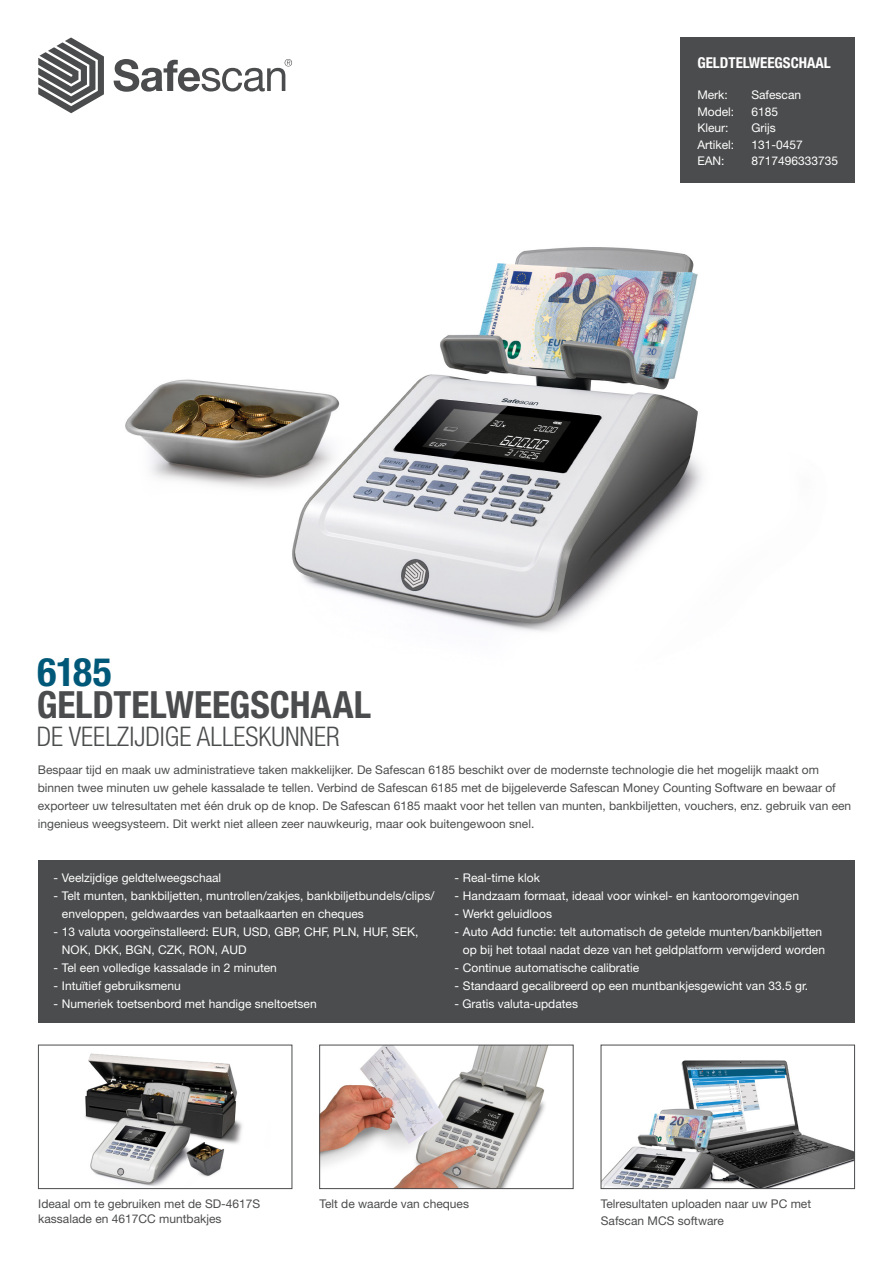
<style>
.page{position:relative;width:893px;height:1263px;background:#fff}
.page>*{position:absolute;margin:0;border:0;box-sizing:border-box;transform-origin:0 0}
.t1{font:700 condensed 39.45px "Helvetica Neue LT Std";color:#005879}
.t2{font:700 condensed 37.5px "Helvetica Neue LT Std";letter-spacing:-.005em;color:#4b4c4d}
.t3{font:300 condensed 27px "Helvetica Neue LT Std";color:#4b4c4d}
.t4{font:700 condensed 15px "Helvetica Neue LT Std";color:#fff}
.Tabel{font:12px/18px "Helvetica Neue LT Std";color:#fff}
.Platte_tekst{font:12px/18px "Helvetica Neue LT Std";color:#4b4c4d}
</style>
<div class="page">
<div style="left:680px;top:37px;width:175px;height:146px;background:#4b4c4d"></div>
<svg style="left:38px;top:37px;width:66px;height:76px"></svg>
<svg style="left:114px;top:59px;width:178px;height:33px"></svg>
<div style="left:38px;top:860px;width:817px;height:163px;background:#4b4c4d"></div>
<img style="left:125px;top:247px;width:577px;height:384px">
<img style="left:321px;top:1047px;width:227px;height:140px">
<div style="left:319px;top:1045px;width:254px;height:144px;border:1px solid #4b4c4d"></div>
<img style="left:85px;top:1053px;width:157px;height:133px">
<div style="left:38px;top:1045px;width:254px;height:144px;border:1px solid #4b4c4d"></div>
<img style="left:603px;top:1060px;width:250px;height:127px">
<div style="left:601px;top:1045px;width:254px;height:144px;border:1px solid #4b4c4d"></div>
<p class="t1" style="left:38px;top:648px;width:76px">6185</p>
<p class="t2" style="left:37px;top:682px;width:336px">GELDTELWEEGSCHAAL</p>
<p class="t3" style="left:37px;top:721px;width:304px">DE VEELZIJDIGE ALLESKUNNER</p>
<p class="t4" style="left:697px;top:53px;width:135px">GELDTELWEEGSCHAAL</p>
<p class="Tabel" style="left:697px;top:86px;width:32px">Merk:</p>
<p class="Tabel" style="left:751px;top:86px;width:51px">Safescan</p>
<p class="Tabel" style="left:697px;top:102px;width:38px">Model:</p>
<p class="Tabel" style="left:751px;top:102px;width:28px">6185</p>
<p class="Tabel" style="left:697px;top:119px;width:33px">Kleur:</p>
<p class="Tabel" style="left:751px;top:119px;width:26px">Grijs</p>
<p class="Tabel" style="left:697px;top:135px;width:38px">Artikel:</p>
<p class="Tabel" style="left:751px;top:135px;width:53px">131-0457</p>
<p class="Tabel" style="left:697px;top:152px;width:29px">EAN:</p>
<p class="Tabel" style="left:751px;top:152px;width:88px">8717496333735</p>
<p class="Platte_tekst" style="left:38px;top:761px;width:815px">Bespaar tijd en maak uw administratieve taken makkelijker. De Safescan 6185 beschikt over de modernste technologie die het mogelijk maakt om binnen twee minuten uw gehele kassalade te tellen. Verbind de Safescan 6185 met de bijgeleverde Safescan Money Counting Software en bewaar of exporteer uw telresultaten met één druk op de knop. De Safescan 6185 maakt voor het tellen van munten, bankbiljetten, vouchers, enz. gebruik van een ingenieus weegsysteem. Dit werkt niet alleen zeer nauwkeurig, maar ook buitengewoon snel.</p>
<p class="Tabel" style="left:53px;top:869px;width:169px">- Veelzijdige geldtelweegschaal</p>
<p class="Tabel" style="left:62px;top:887px;width:374px;text-indent:-9px">- Telt munten, bankbiljetten, muntrollen/zakjes, bankbiljetbundels/clips/ enveloppen, geldwaardes van betaalkaarten en cheques</p>
<p class="Tabel" style="left:62px;top:923px;width:358px;text-indent:-9px">- 13 valuta voorgeïnstalleerd: EUR, USD, GBP, CHF, PLN, HUF, SEK,<br>NOK, DKK, BGN, CZK, RON, AUD</p>
<p class="Tabel" style="left:53px;top:959px;width:225px">- Tel een volledige kassalade in 2 minuten</p>
<p class="Tabel" style="left:53px;top:977px;width:129px">- Intuïtief gebruiksmenu</p>
<p class="Tabel" style="left:53px;top:995px;width:265px">- Numeriek toetsenbord met handige sneltoetsen</p>
<p class="Tabel" style="left:454px;top:869px;width:87px">- Real-time klok</p>
<p class="Tabel" style="left:454px;top:887px;width:346px">- Handzaam formaat, ideaal voor winkel- en kantooromgevingen</p>
<p class="Tabel" style="left:454px;top:905px;width:99px">- Werkt geluidloos</p>
<p class="Tabel" style="left:454px;top:923px;width:372px;text-align:right">- Auto Add functie: telt automatisch de getelde munten/bankbiljetten op bij het totaal nadat deze van het geldplatform verwijderd worden</p>
<p class="Tabel" style="left:454px;top:959px;width:186px">- Continue automatische calibratie</p>
<p class="Tabel" style="left:454px;top:977px;width:355px">- Standaard gecalibreerd op een muntbankjesgewicht van 33.5 gr.</p>
<p class="Tabel" style="left:454px;top:995px;width:125px">- Gratis valuta-updates</p>
<p class="Platte_tekst" style="left:38px;top:1196px;width:224px;line-height:15px">Ideaal om te gebruiken met de SD-4617S kassalade en 4617CC muntbakjes</p>
<p class="Platte_tekst" style="left:319px;top:1195px;width:151px">Telt de waarde van cheques</p>
<p class="Platte_tekst" style="left:601px;top:1196px;width:212px;line-height:16.5px">Telresultaten uploaden naar uw PC met<br>Safscan MCS software</p>
</div>
